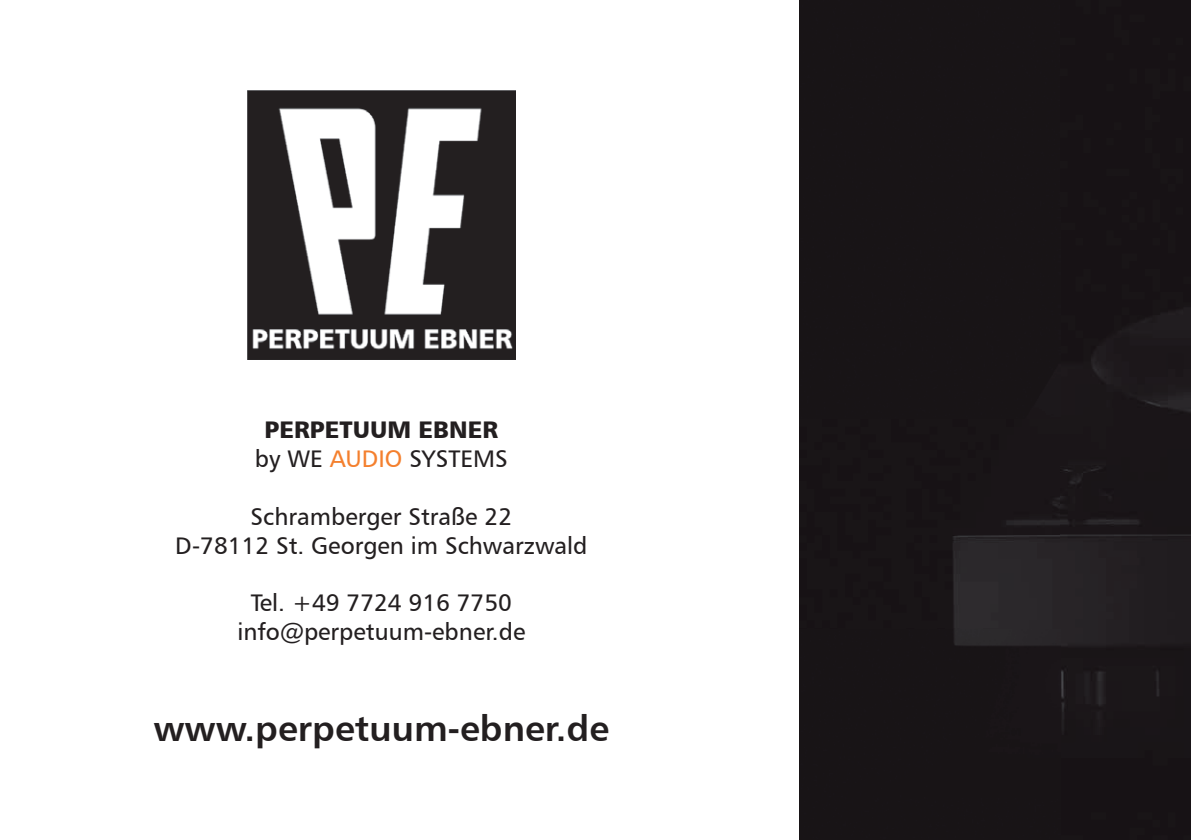
<style>
.page{position:relative;width:1191px;height:840px;background:#fff}
.page>*{position:absolute;margin:0;border:0;box-sizing:border-box;transform-origin:0 0}
.t1{font:36px "Humanist 777 BT Bold B";color:#231f20}
.t2{font:24px/28.8px "Humanist 777 BT Roman B";color:#231f20;text-align:center}
.t3{font:24px "Humanist 777 BT Black B";color:#231f20}
.s1{color:#f4802e}
</style>
<div class="page">
<img style="left:247px;top:91px;width:268px;height:268px">
<img style="left:799px;top:0;width:392px;height:839px">
<p class="t3" style="left:264px;top:414px;width:235px">PERPETUUM EBNER</p>
<p class="t2" style="left:255px;top:443px;width:254px">by WE <span class="s1">AUDIO</span> SYSTEMS</p>
<p class="t2" style="left:175px;top:501px;width:414px">Schramberger Straße 22<br>D-78112 St. Georgen im Schwarzwald</p>
<p class="t2" style="left:237px;top:587px;width:289px">Tel. +49 7724 916 7750 info@perpetuum-ebner.de</p>
<h1 class="t1" style="left:153px;top:705px;width:457px">www.perpetuum-ebner.de</h1>
</div>
